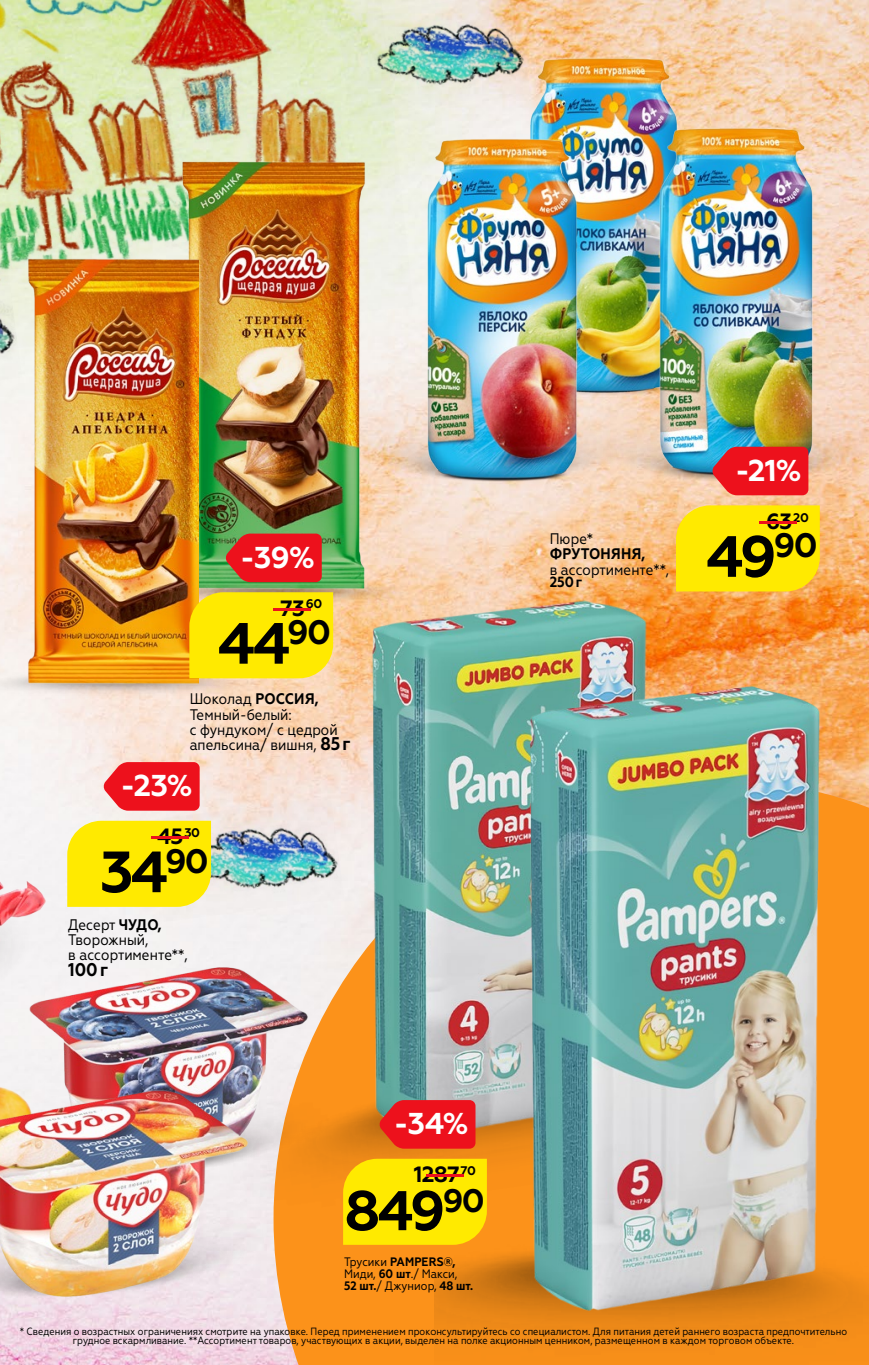
<style>
.page{position:relative;width:869px;height:1365px;background:#fff}
.page>*{position:absolute;margin:0;border:0;box-sizing:border-box;transform-origin:0 0}
.t1{font:700 58.1px "Geometria";color:#000}
.t2{font:700 55.82px "Geometria";color:#000}
.t3{font:700 30.1px "Geometria";color:#fff}
.t4{font:700 22.05px "Geometria";letter-spacing:-.03em;color:#000002}
.t5{font:700 18.38px "Geometria Narrow";color:#000}
.t6{font:15.4px/15.4px "Geometria Narrow";color:#000}
.t7{font:700 15.4px "Geometria Narrow";letter-spacing:.01em;color:#000}
.t8{font:700 14.7px "Geometria Narrow";color:#000}
.t9{font:700 12.42px "Geometria";letter-spacing:-.03em;color:#000002}
.t10{font:12.25px/12.2px "Geometria Narrow";color:#000}
.t11{font:10.5px/8.8px "Geometria Narrow";color:#000;text-align:center}
.s1{font-size:22.05px;color:#ed111c}
.s2{font-weight:700}
.s3{font-weight:700;font-size:18.38px}
</style>
<div class="page">
<img style="left:0;top:0;width:868px;height:1364px">
<img style="left:0;top:370px;width:21px;height:34px">
<img style="left:151px;top:796px;width:122px;height:125px">
<img style="left:413px;top:0;width:117px;height:118px">
<svg style="left:273px;top:779px;width:595px;height:585px;fill:#fc921a"></svg>
<img style="left:0;top:0;width:413px;height:370px">
<img style="left:333px;top:571px;width:97px;height:37px">
<img style="left:158px;top:155px;width:221px;height:439px">
<img style="left:311px;top:1029px;width:215px;height:253px">
<img style="left:359px;top:583px;width:286px;height:570px">
<img style="left:434px;top:1240px;width:434px;height:124px">
<img style="left:526px;top:667px;width:321px;height:662px">
<img style="left:0;top:662px;width:273px;height:37px">
<img style="left:21px;top:251px;width:177px;height:439px">
<div style="left:343px;top:1158px;width:143px;height:86px;background:#ffea00"></div>
<svg style="left:379px;top:1099px;width:96px;height:49px"></svg>
<div style="left:189px;top:592px;width:144px;height:86px;background:#ffea00"></div>
<svg style="left:225px;top:533px;width:96px;height:49px"></svg>
<div style="left:67px;top:820px;width:144px;height:86px;background:#ffea00"></div>
<svg style="left:103px;top:762px;width:96px;height:48px"></svg>
<img style="left:424px;top:51px;width:353px;height:80px">
<img style="left:327px;top:401px;width:85px;height:82px">
<img style="left:412px;top:131px;width:215px;height:353px">
<img style="left:566px;top:402px;width:302px;height:82px">
<img style="left:627px;top:123px;width:197px;height:356px">
<div style="left:675px;top:505px;width:144px;height:86px;background:#ffea00"></div>
<svg style="left:711px;top:446px;width:97px;height:49px"></svg>
<img style="left:311px;top:1053px;width:66px;height:134px">
<img style="left:58px;top:921px;width:253px;height:249px">
<img style="left:254px;top:1170px;width:64px;height:134px">
<img style="left:0;top:1040px;width:254px;height:303px">
<img style="left:58px;top:856px;width:35px;height:177px">
<img style="left:0;top:696px;width:58px;height:382px">
<h3 class="t3" style="left:734px;top:452px;width:68px">-21%</h3>
<h3 class="t3" style="left:240px;top:539px;width:76px">-39%</h3>
<p class="t9" style="left:261px;top:596px;width:62px"><span class="s1">-</span>60</p>
<h3 class="t4" style="left:280px;top:594px;width:26px">73</h3>
<h1 class="t1" style="left:218px;top:609px;width:115px">44<sup>90</sup></h1>
<h3 class="t6" style="left:189px;top:691px;width:162px">Шоколад <span class="s2">РОССИЯ,<br></span>Темный-белый:<br>c фундуком/ с цедрой апельсина/ вишня, <span class="s3">85г</span></h3>
<h3 class="t3" style="left:120px;top:767px;width:74px">-23%</h3>
<p class="t9" style="left:139px;top:825px;width:62px"><span class="s1">-</span>30</p>
<h3 class="t4" style="left:157px;top:823px;width:28px">45</h3>
<h1 class="t1" style="left:100px;top:837px;width:110px">34<sup>90</sup></h1>
<h3 class="t6" style="left:68px;top:916px;width:121px">Десерт <span class="s2">ЧУДО,<br></span>Творожный,<br>в ассортименте**,</h3>
<h3 class="t5" style="left:68px;top:958px;width:41px">100г</h3>
<h3 class="t3" style="left:393px;top:1105px;width:76px">-34%</h3>
<p class="t9" style="left:415px;top:1162px;width:62px"><span class="s1">-</span>70</p>
<h3 class="t4" style="left:413px;top:1161px;width:48px">1287</h3>
<h2 class="t2" style="left:344px;top:1177px;width:142px">849<sup>90</sup></h2>
<p class="t10" style="left:344px;top:1255px;width:131px">Трусики <span class="s2">PAMPERS®,<br></span>Миди, <span class="s2">60 шт</span>./ Макси,<br><span class="s2">52 шт.</span>/ Джуниор, <span class="s2">48 шт.</span></p>
<h3 class="t6" style="left:549px;top:531px;width:45px">Пюре*</h3>
<h3 class="t7" style="left:549px;top:545px;width:97px">ФРУТОНЯНЯ,</h3>
<h3 class="t6" style="left:549px;top:561px;width:121px">в ассортименте**,</h3>
<h3 class="t8" style="left:549px;top:573px;width:34px">250г</h3>
<p class="t9" style="left:747px;top:510px;width:62px"><span class="s1">-</span>20</p>
<h3 class="t4" style="left:765px;top:508px;width:28px">63</h3>
<h1 class="t1" style="left:705px;top:522px;width:113px">49<sup>90</sup></h1>
<p class="t11" style="left:20px;top:1326px;width:828px">* Сведения о возрастных ограничениях смотрите на упаковке. Перед применением проконсультируйтесь со специалистом. Для питания детей раннего возраста предпочтительно грудное вскармливание. **Ассортимент товаров, участвующих в акции, выделен на полке акционным ценником, размещенном в каждом торговом объекте.</p>
</div>
